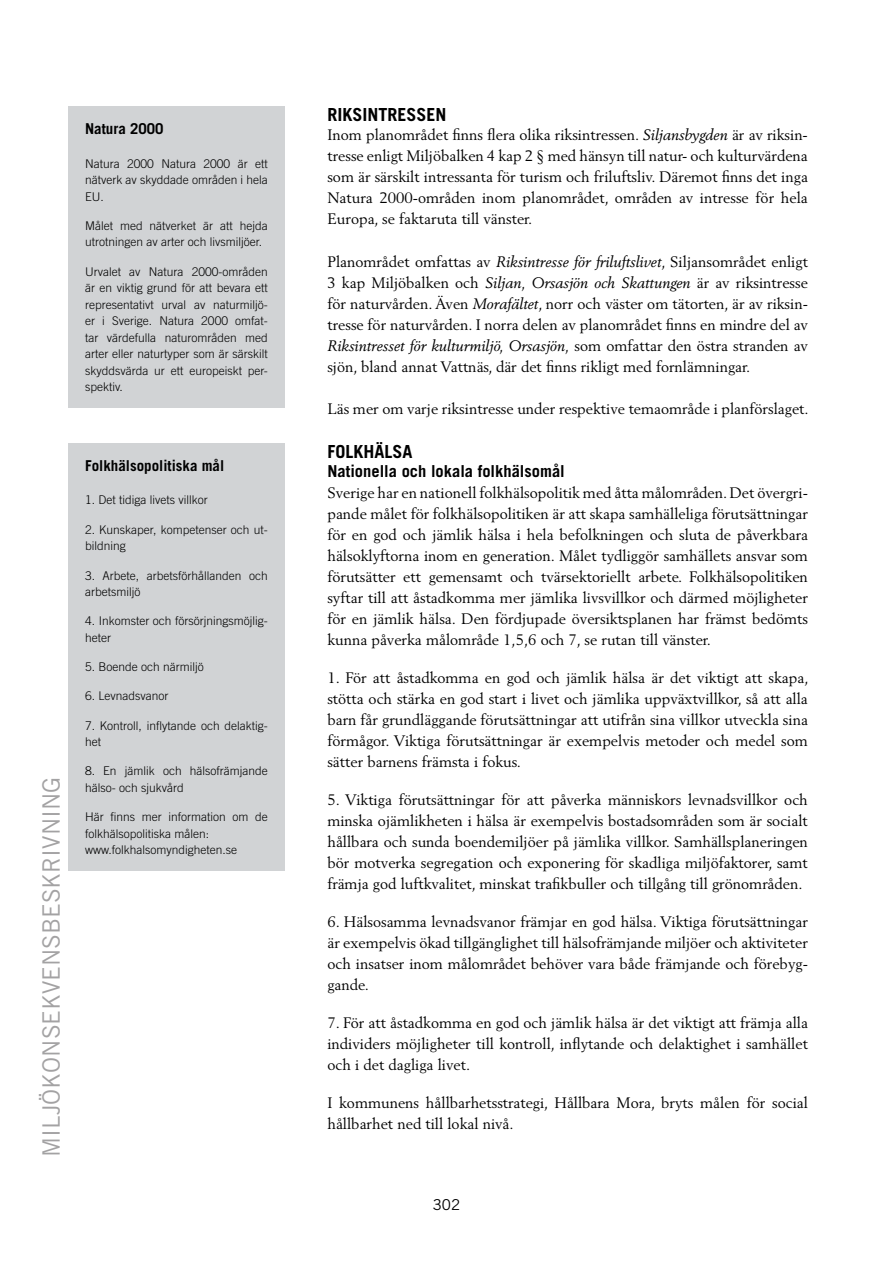
<style>
.page{position:relative;width:893px;height:1263px;background:#fff}
.page>*{position:absolute;margin:0;border:0;box-sizing:border-box;transform-origin:0 0}
.t1{font:24px "Trade Gothic LT Std";color:#a3a2a3}
.Rubrik_1_1__-_utan_a{font:700 18px "Trade Gothic LT Std";color:#000}
.Rubrik_1_1_1{font:700 16.5px "Trade Gothic LT Std";color:#000}
.Löptext_utan_stödras{font:15px/21px "Berling LT Std";color:#000;text-align:justify}
.Faktaruta_rubrik{font:700 15px "Trade Gothic LT Std";color:#000}
.t2{font:15px "Trade Gothic LT Std";color:#000}
.Faktaruta{font:300 12px/16.5px "Trade Gothic LT Std";color:#000}
.s1{font-style:italic}
</style>
<div class="page">
<div style="left:68px;top:443px;width:217px;height:428px;background:#d1d3d5"></div>
<div style="left:68px;top:106px;width:217px;height:302px;background:#d1d3d5"></div>
<h6 class="Faktaruta_rubrik" style="left:85px;top:120px;width:80px">Natura 2000</h6>
<p class="Faktaruta" style="left:85px;top:155px;width:184px;text-align:justify">Natura 2000 Natura 2000 är ett nätverk av skyddade områden i hela EU.</p>
<p class="Faktaruta" style="left:85px;top:217px;width:184px">Målet med nätverket är att hejda utrotningen av arter och livsmiljöer.</p>
<p class="Faktaruta" style="left:85px;top:263px;width:184px;text-align:justify">Urvalet av Natura 2000-områden är en viktig grund för att bevara ett representativt urval av naturmiljö&shy;er i Sverige. Natura 2000 omfat&shy;tar värdefulla naturområden med arter eller naturtyper som är särskilt skyddsvärda ur ett europeiskt per&shy;spektiv.</p>
<h1 class="t1" style="left:37px;top:1157px;width:382px;rotate:-90deg">MILJÖKONSEKVENSBESKRIVNING</h1>
<h6 class="Faktaruta_rubrik" style="left:85px;top:456px;width:141px">Folkhälsopolitiska mål</h6>
<p class="Faktaruta" style="left:85px;top:492px;width:124px">1. Det tidiga livets villkor</p>
<p class="Faktaruta" style="left:85px;top:521px;width:184px">2. Kunskaper, kompetenser och ut&shy;bildning</p>
<p class="Faktaruta" style="left:85px;top:567px;width:184px">3. Arbete, arbetsförhållanden och arbetsmiljö</p>
<p class="Faktaruta" style="left:85px;top:613px;width:184px">4. Inkomster och försörjningsmöjlig&shy;heter</p>
<p class="Faktaruta" style="left:85px;top:658px;width:120px">5. Boende och närmiljö</p>
<p class="Faktaruta" style="left:85px;top:688px;width:85px">6. Levnadsvanor</p>
<p class="Faktaruta" style="left:85px;top:717px;width:184px">7. Kontroll, inflytande och delaktig&shy;het</p>
<p class="Faktaruta" style="left:85px;top:763px;width:184px">8. En jämlik och hälsofrämjande hälso- och sjukvård</p>
<p class="Faktaruta" style="left:85px;top:808px;width:184px">Här finns mer information om de folkhälsopolitiska målen:</p>
<p class="Faktaruta" style="left:85px;top:841px;width:154px">www.folkhalsomyndigheten.se</p>
<h2 class="Rubrik_1_1__-_utan_a" style="left:327px;top:103px;width:121px">RIKSINTRESSEN</h2>
<p class="Löptext_utan_stödras" style="left:327px;top:124px;width:482px">Inom planområdet finns flera olika riksintressen. <span class="s1">Siljansbygden</span> är av riksin&shy;tresse enligt Miljöbalken 4 kap 2 § med hänsyn till natur- och kulturvärdena som är särskilt intressanta för turism och friluftsliv. Däremot finns det inga Natura 2000-områden inom planområdet, områden av intresse för hela Europa, se faktaruta till vänster.</p>
<p class="Löptext_utan_stödras" style="left:327px;top:251px;width:482px">Planområdet omfattas av <span class="s1">Riksintresse för friluftslivet</span>, Siljansområdet enligt 3 kap Miljöbalken och <span class="s1">Siljan, Orsasjön och Skattungen</span> är av riksintresse för naturvården. Även <span class="s1">Morafältet</span>, norr och väster om tätorten, är av riksin&shy;tresse för naturvården. I norra delen av planområdet finns en mindre del av <span class="s1">Riksintresset för kulturmiljö, Orsasjön,</span> som omfattar den östra stranden av sjön, bland annat Vattnäs, där det finns rikligt med fornlämningar.</p>
<p class="Löptext_utan_stödras" style="left:327px;top:398px;width:483px">Läs mer om varje riksintresse under respektive temaområde i planförslaget.</p>
<h2 class="Rubrik_1_1__-_utan_a" style="left:327px;top:440px;width:87px">FOLKHÄLSA</h2>
<h3 class="Rubrik_1_1_1" style="left:327px;top:461px;width:239px">Nationella och lokala folkhälsomål</h3>
<p class="Löptext_utan_stödras" style="left:327px;top:482px;width:482px">Sverige har en nationell folkhälsopolitik med åtta målområden. Det övergri&shy;pande målet för folkhälsopolitiken är att skapa samhälleliga förutsättningar för en god och jämlik hälsa i hela befolkningen och sluta de påverkbara hälsoklyftorna inom en generation. Målet tydliggör samhällets ansvar som förutsätter ett gemensamt och tvärsektoriellt arbete. Folkhälsopolitiken syftar till att åstadkomma mer jämlika livsvillkor och därmed möjligheter för en jämlik hälsa. Den fördjupade översiktsplanen har främst bedömts kunna påverka målområde 1,5,6 och 7, se rutan till vänster.</p>
<p class="Löptext_utan_stödras" style="left:327px;top:667px;width:483px">1. För att åstadkomma en god och jämlik hälsa är det viktigt att skapa, stötta och stärka en god start i livet och jämlika uppväxtvillkor, så att alla barn får grundläggande förutsättningar att utifrån sina villkor utveckla sina förmågor. Viktiga förutsättningar är exempelvis metoder och medel som sätter barnens främsta i fokus.</p>
<p class="Löptext_utan_stödras" style="left:327px;top:789px;width:482px">5. Viktiga förutsättningar för att påverka människors levnadsvillkor och minska ojämlikheten i hälsa är exempelvis bostadsområden som är socialt hållbara och sunda boendemiljöer på jämlika villkor. Samhällsplaneringen bör motverka segregation och exponering för skadliga miljöfaktorer, samt främja god luftkvalitet, minskat trafikbuller och tillgång till grönområden.</p>
<p class="Löptext_utan_stödras" style="left:327px;top:911px;width:482px">6. Hälsosamma levnadsvanor främjar en god hälsa. Viktiga förutsättningar är exempelvis ökad tillgänglighet till hälsofrämjande miljöer och aktiviteter och insatser inom målområdet behöver vara både främjande och förebyg&shy;gande.</p>
<p class="Löptext_utan_stödras" style="left:327px;top:1012px;width:482px">7. För att åstadkomma en god och jämlik hälsa är det viktigt att främja alla individers möjligheter till kontroll, inflytande och delaktighet i samhället och i det dagliga livet.</p>
<p class="Löptext_utan_stödras" style="left:327px;top:1092px;width:482px">I kommunens hållbarhetsstrategi, Hållbara Mora, bryts målen för social hållbarhet ned till lokal nivå.</p>
<p class="t2" style="left:433px;top:1195px;width:29px">302</p>
</div>
